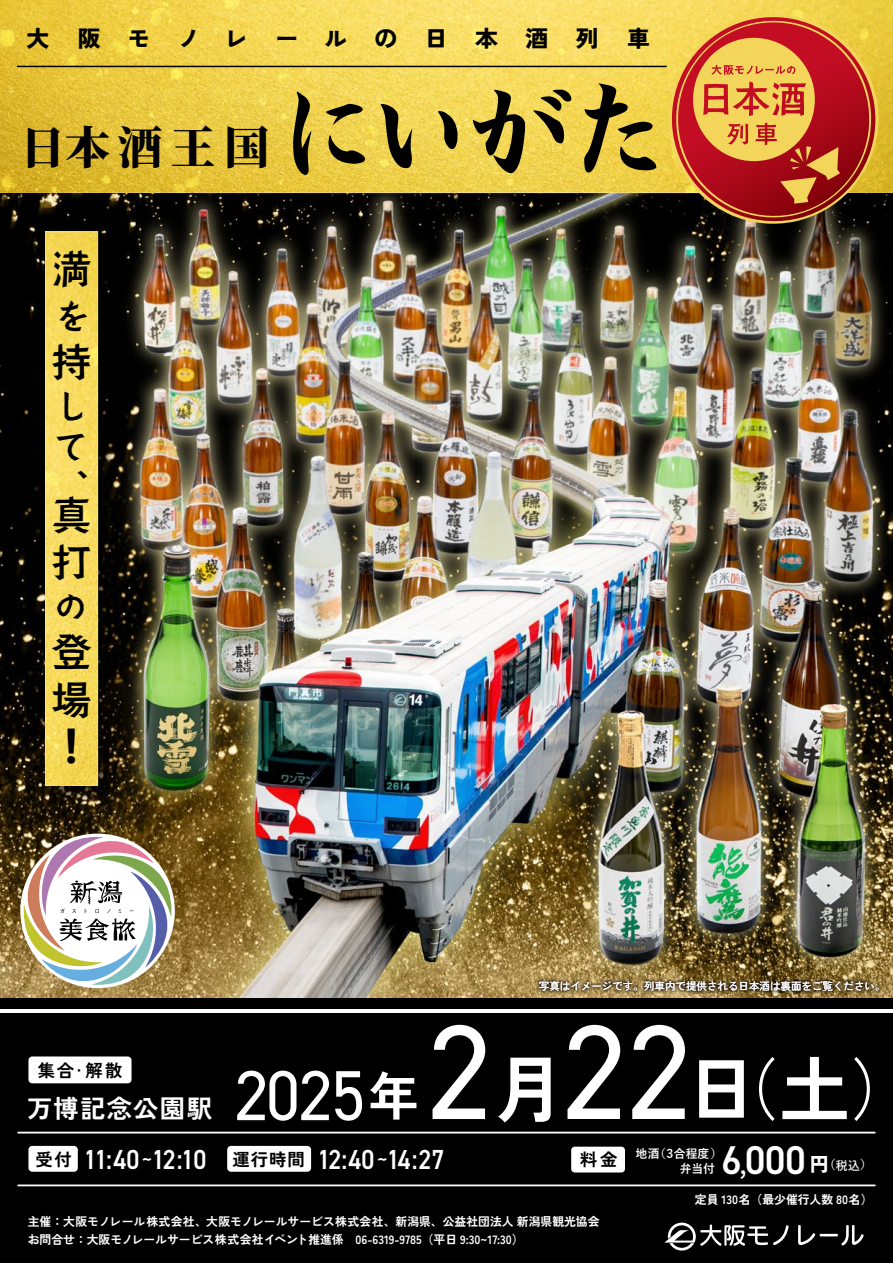
<style>
.page{position:relative;width:893px;height:1263px;background:#fff}
.page>*{position:absolute;margin:0;border:0;box-sizing:border-box;transform-origin:0 0}
.t1{font:117.75px "AB doudoukaisyo";color:#000}
.t2{font:700 73.2px "Zen Kaku Gothic Antique";color:#fff;scale:.96 1}
.t3{font:70.95px "DIN2014";color:#fff;scale:.96 1}
.t4{font:800 45px "Source Han Serif";letter-spacing:.17em;color:#000}
.t5{font:600 40.2px "DIN2014";color:#fff;scale:.96 1}
.t6{font:39.6px/46.3px "Aralet N";color:#000}
.t7{font:900 39.6px "Zen Kaku Gothic Antique";color:#000}
.t8{font:33.6px/40.3px "Aralet N";color:#000}
.t9{font:600 27.6px "DIN2014";letter-spacing:-.05em;color:#fff;scale:.9 1}
.t10{font:700 25.2px "Zen Kaku Gothic Antique";letter-spacing:.05em;color:#fff}
.t11{font:900 22.95px "Zen Kaku Gothic Antique";letter-spacing:1.2em;color:#000}
.t12{font:700 17.4px "Zen Kaku Gothic Antique";color:#000}
.t13{font:700 12px/18px "Zen Kaku Gothic Antique";color:#fff}
.t14{font:700 12px "Yu Gothic";color:#fff}
.t15{font:500 10.5px "Zen Kaku Gothic Antique";color:#fff}
.s1{font-weight:300}
.s2{font-family:"Zen Kaku Gothic Antique";font-weight:700;font-size:52.35px}
.s3{font-family:"DIN2014";font-weight:400;font-size:135px}
.s4{font-family:"DIN2014";font-weight:400;font-size:134.85px}
.s5{font-weight:400;font-size:67.5px}
.s6{font-family:"Zen Kaku Gothic Antique";font-weight:700;font-size:17.4px;color:#000}
.s7{font-size:19.65px}
.s8{font-family:"Source Han Sans";font-weight:500;font-size:25.05px}
.s9{font-family:"Source Han Sans JP";font-weight:800;font-size:18.9px}
.s10{font-family:"Source Han Sans";font-weight:500}
</style>
<div class="page">
<img style="left:0;top:226px;width:893px;height:773px">
<img style="left:0;top:0;width:893px;height:13px">
<svg style="left:0;top:13px;width:893px;height:213px"></svg>
<div style="left:0;top:999px;width:893px;height:264px;background:#000"></div>
<hr style="left:0;top:1009px;width:893px;height:3px;background:#fff">
<hr style="left:17px;top:1132px;width:859px;height:1px;background:#fff">
<svg style="left:798px;top:1225px;width:66px;height:21px"></svg>
<svg style="left:664px;top:1222px;width:125px;height:28px"></svg>
<hr style="left:17px;top:1184px;width:859px;height:2px;background:#fff">
<div style="left:28px;top:1056px;width:104px;height:27px;background:#fff;border-radius:4px"></div>
<div style="left:28px;top:1146px;width:50px;height:26px;background:#fff;border-radius:4px"></div>
<div style="left:571px;top:1147px;width:54px;height:25px;background:#fff;border-radius:4px"></div>
<div style="left:227px;top:1146px;width:84px;height:26px;background:#fff;border-radius:4px"></div>
<svg style="left:4px;top:818px;width:187px;height:181px"></svg>
<img style="left:41px;top:227px;width:80px;height:581px">
<img style="left:47px;top:234px;width:49px;height:550px">
<img style="left:485px;top:926px;width:408px;height:87px">
<h3 class="t11" style="left:26px;top:24px;width:625px">大阪モノレールの日本酒列車</h3>
<h3 class="t4" style="left:20px;top:122px;width:251px">日本酒王国</h3>
<h1 class="t1" style="left:269px;top:74px;width:409px">にいがた</h1>
<h3 class="t6" style="left:52px;top:248px;width:40px">満</h3>
<h3 class="t8" style="left:55px;top:298px;width:33px">を</h3>
<h3 class="t6" style="left:52px;top:340px;width:40px">持</h3>
<h3 class="t8" style="left:54px;top:387px;width:35px">して、</h3>
<h3 class="t6" style="left:52px;top:494px;width:40px">真打</h3>
<h3 class="t8" style="left:54px;top:587px;width:31px">の</h3>
<h3 class="t6" style="left:52px;top:629px;width:41px;line-height:48px">登場</h3>
<h3 class="t7" style="left:52px;top:721px;width:25px">！</h3>
<p class="t15" style="left:539px;top:980px;width:348px">写真はイメージです。列車内で提供される日本酒は裏面をご覧ください。</p>
<h3 class="t12" style="left:38px;top:1059px;width:86px">集合<span class="s1">・</span>解散</h3>
<h3 class="t10" style="left:27px;top:1093px;width:187px">万博記念公園駅</h3>
<h3 class="t3" style="left:235px;top:1051px;width:193px">2025<span class="s2">年</span></h3>
<h2 class="t2" style="left:428px;top:1044px;width:509px"><span class="s3">2</span>月<span class="s4">22</span>日<span class="s5">（</span>土<span class="s5">）</span></h2>
<h3 class="t9" style="left:35px;top:1141px;width:456px"><span class="s6">受付</span> 11:40 <span class="s7">~</span>12:10 <span class="s6">運行時間</span> 12:40 <span class="s7">~</span>14:27</h3>
<h3 class="t12" style="left:580px;top:1148px;width:39px">料金</h3>
<p class="t13" style="left:28px;top:1212px;width:573px">主催：大阪モノレール株式会社、大阪モノレールサービス株式会社、新潟県、公益社団法人 新潟県観光協会お問合せ：大阪モノレールサービス株式会社イベント推進係　06-6319-9785（平日 9:30~17:30）</p>
<h3 class="t5" style="left:721px;top:1133px;width:89px">6<span class="s8">,</span>000</h3>
<p class="t14" style="left:635px;top:1147px;width:88px">地酒（3合程度）</p>
<p class="t14" style="left:680px;top:1162px;width:37px">弁当付</p>
<p class="t14" style="left:810px;top:1158px;width:63px"><span class="s9">円</span> （<span class="s10">税込</span>）</p>
<p class="t13" style="left:695px;top:1190px;width:179px">定員 130名（最少催行人数 80名）</p>
</div>
